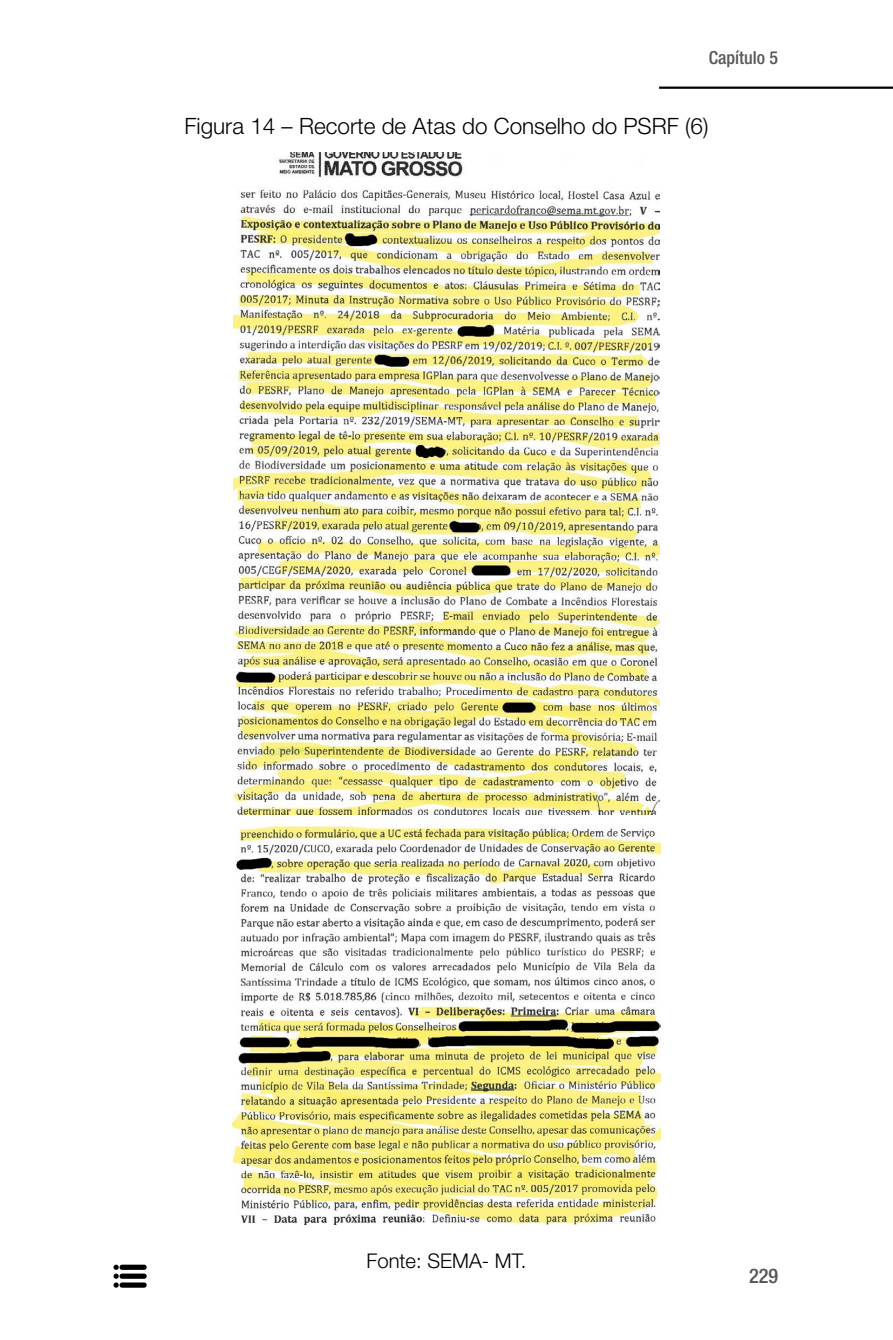
<style>
.page{position:relative;width:893px;height:1340px;background:#fff}
.page>*{position:absolute;margin:0;border:0;box-sizing:border-box;transform-origin:0 0}
.t1{font:300 22.5px "Helvetica Neue LT Std";color:#000}
.t2{font:300 20.25px "Helvetica Neue LT Std";color:#000}
.t3{font:500 condensed 20.25px "Helvetica Neue LT Std";color:#575756}
.t4{font:500 condensed 18px "Helvetica Neue LT Std";color:#575756}
</style>
<div class="page">
<div style="left:120px;top:1264px;width:27px;height:5px;background:#000;border-radius:3px"></div>
<div style="left:120px;top:1282px;width:27px;height:5px;background:#000;border-radius:3px"></div>
<div style="left:120px;top:1273px;width:27px;height:5px;background:#000;border-radius:3px"></div>
<svg style="left:114px;top:1264px;width:5px;height:23px"></svg>
<hr style="left:659px;top:87px;width:234px;height:2px;background:#000">
<img style="left:233px;top:152px;width:427px;height:662px">
<img style="left:233px;top:825px;width:427px;height:399px">
<p class="t4" style="left:709px;top:47px;width:71px">Capítulo 5</p>
<p class="t1" style="left:184px;top:112px;width:525px">Figura 14 – Recorte de Atas do Conselho do PSRF (6)</p>
<p class="t2" style="left:367px;top:1248px;width:161px">Fonte: SEMA- MT.</p>
<p class="t3" style="left:749px;top:1264px;width:31px">229</p>
</div>
